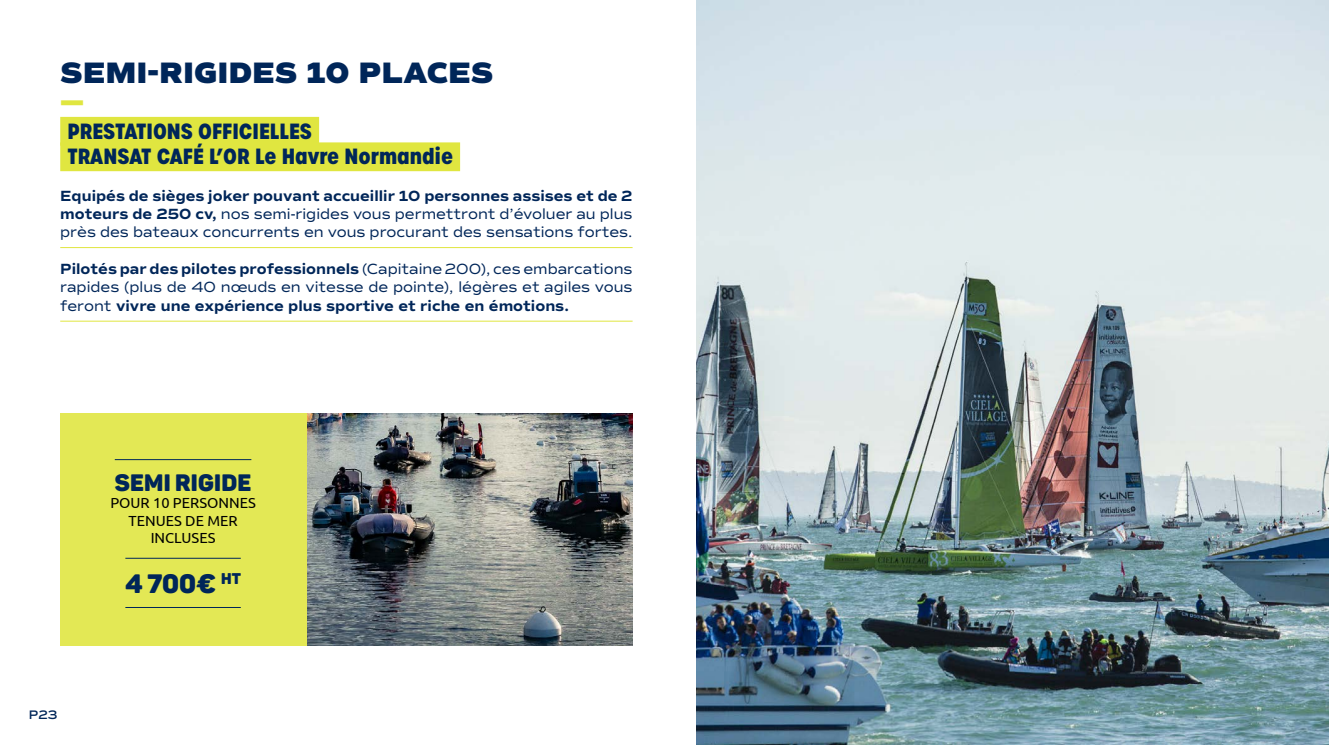
<style>
.page{position:relative;width:1329px;height:745px;background:#fff}
.page>*{position:absolute;margin:0;border:0;box-sizing:border-box;transform-origin:0 0}
.t1{font:800 30px "Commuters Sans";color:#002659}
.t2{font:800 30px "Commuters Sans";color:#e0e640}
.t3{font:26.25px "Panton Black Caps";color:#002659}
.t4{font:23.38px "Panton Black Caps";letter-spacing:.01em;color:#002659}
.t5{font:700 21.25px/25.5px "Urbane Condensed";color:#002659}
.t6{font:15px/18px "Commuters Sans";color:#002659;text-align:justify}
.t7{font:14.62px/17.5px "Ubuntu";color:#000;text-align:center}
.t8{font:600 12.5px "Commuters Sans";color:#002659}
.s1{font-weight:700}
</style>
<div class="page">
<img style="left:696px;top:0;width:633px;height:744px">
<div style="left:60px;top:413px;width:247px;height:232px;background:#e3e855"></div>
<hr style="left:115px;top:459px;width:136px;height:1px;background:#002659">
<hr style="left:125px;top:557px;width:116px;height:1px;background:#002659">
<hr style="left:125px;top:606px;width:116px;height:1px;background:#002659">
<div style="left:60px;top:117px;width:259px;height:28px;background:#e0e640"></div>
<div style="left:60px;top:142px;width:400px;height:29px;background:#e0e640"></div>
<hr style="left:60px;top:247px;width:572px;height:1px;background:#e0e640">
<hr style="left:60px;top:321px;width:572px;height:1px;background:#e0e640">
<img style="left:307px;top:413px;width:325px;height:232px">
<h1 class="t1" style="left:60px;top:54px;width:435px">SEMI-RIGIDES 10 PLACES</h1>
<h1 class="t2" style="left:60px;top:84px;width:26px">—</h1>
<h3 class="t5" style="left:67px;top:118px;width:387px">PRESTATIONS OFFICIELLES<br>TRANSAT CAFÉ L’OR Le Havre Normandie</h3>
<p class="t6" style="left:60px;top:187px;width:574px"><span class="s1">Equipés de sièges joker pouvant accueillir 10 personnes assises et de 2 moteurs de 250 cv,</span> nos semi-rigides vous permettront d’évoluer au plus près des bateaux concurrents en vous procurant des sensations fortes.</p>
<p class="t6" style="left:60px;top:259px;width:574px;line-height:18.4px"><span class="s1">Pilotés par des pilotes professionnels</span> (Capitaine 200), ces embarcations rapides (plus de 40 nœuds en vitesse de pointe), légères et agiles vous feront <span class="s1">vivre une expérience plus sportive et riche en émotions.</span></p>
<p class="t8" style="left:29px;top:706px;width:30px">P23</p>
<h3 class="t4" style="left:115px;top:467px;width:138px">SEMI RIGIDE</h3>
<p class="t7" style="left:110px;top:493px;width:147px">POUR 10 PERSONNES<br>TENUES DE MER<br>INCLUSES</p>
<h2 class="t3" style="left:125px;top:566px;width:117px">4 700€ <sup>HT</sup></h2>
</div>
